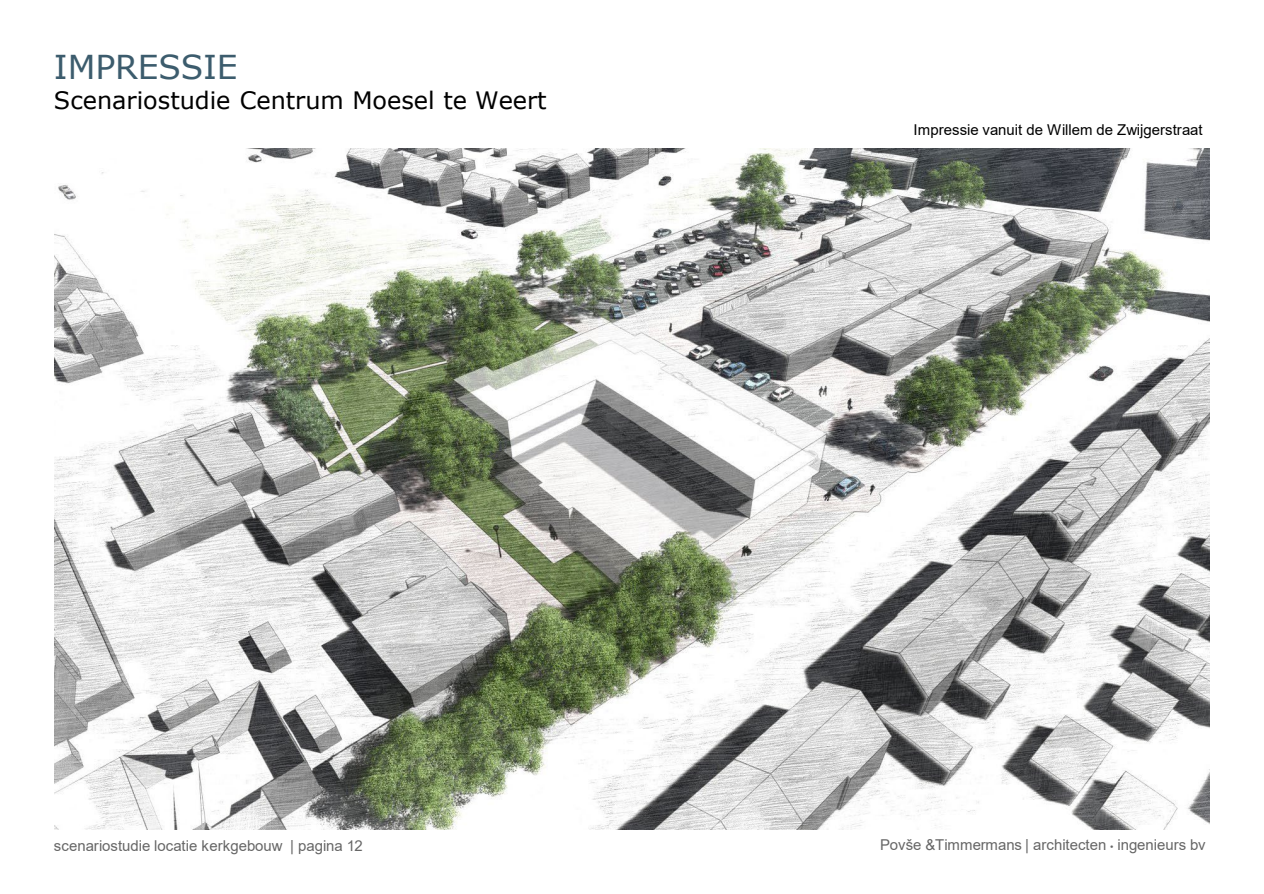
<style>
.page{position:relative;width:1264px;height:894px;background:#fff}
.page>*{position:absolute;margin:0;border:0;box-sizing:border-box;transform-origin:0 0}
.t1{font:33px "Verdana";letter-spacing:-.005em;color:#3c5c6d}
.t2{font:24px "Verdana";color:#000}
.t3{font:15px "Arial";color:#666}
.t4{font:15px "Arial";color:#000}
.s1{font-family:"Arial Unicode MS";font-size:9.75px}
</style>
<div class="page">
<img style="left:54px;top:149px;width:1155px;height:680px">
<h2 class="t1" style="left:54px;top:44px;width:185px">IMPRESSIE</h2>
<h2 class="t2" style="left:54px;top:83px;width:494px">Scenariostudie Centrum Moesel te Weert</h2>
<p class="t4" style="left:913px;top:120px;width:290px">Impressie vanuit de Willem de Zwijgerstraat</p>
<p class="t3" style="left:54px;top:834px;width:310px">scenariostudie locatie kerkgebouw | pagina 12</p>
<p class="t3" style="left:879px;top:834px;width:327px">Povše &amp;Timmermans | architecten <span class="s1">•</span> ingenieurs bv</p>
</div>
